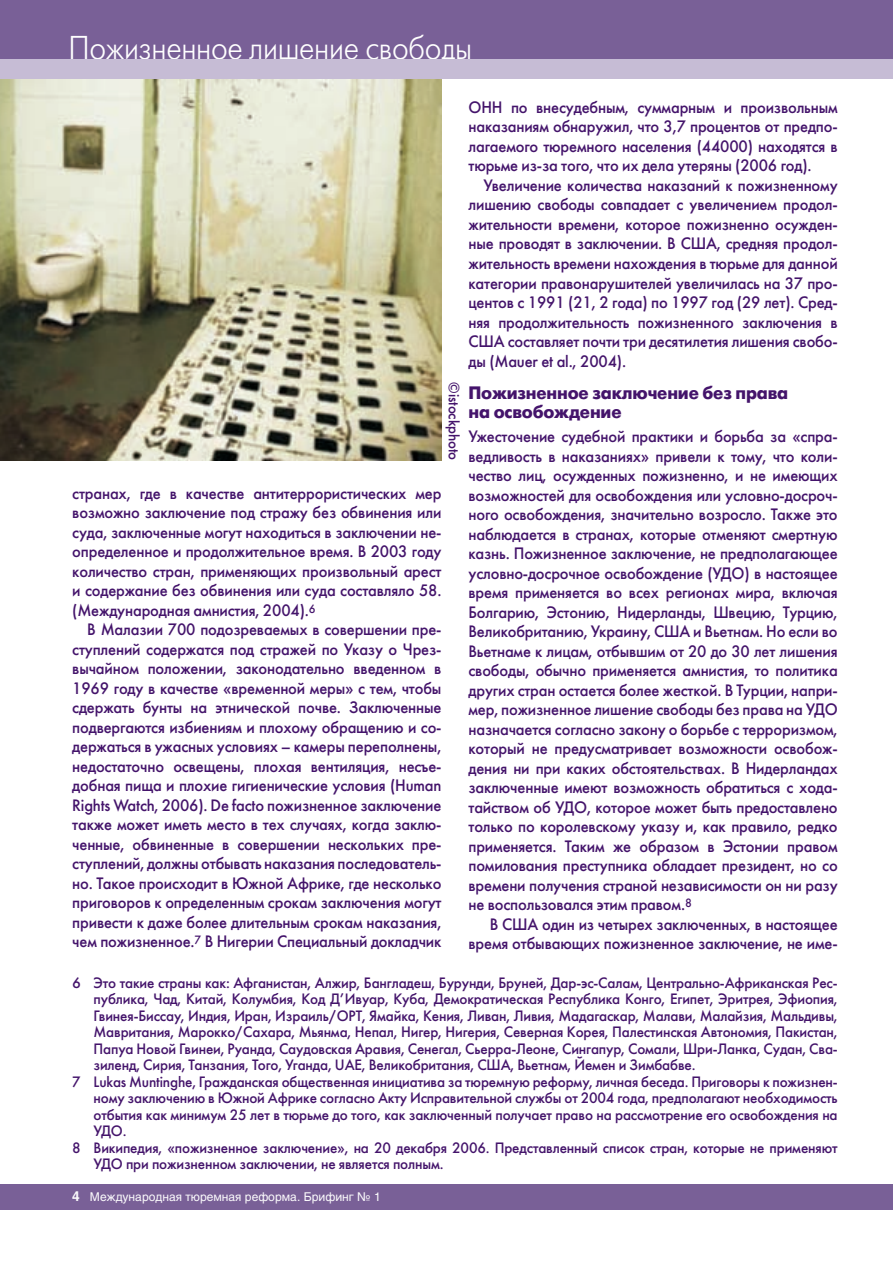
<style>
.page{position:relative;width:893px;height:1263px;background:#fff}
.page>*{position:absolute;margin:0;border:0;box-sizing:border-box;transform-origin:0 0}
.t1{font:33px "Futuris Light C";letter-spacing:-.01em;color:#fff;scale:.9 1}
.t2{font:700 18px/19.5px "Futuris C";letter-spacing:-.01em;color:#44146b;scale:.96 1}
.t3{font:16.5px/19.5px "Futuris C";letter-spacing:-.01em;color:#44146b;text-align:justify;scale:.96 1}
.t4{font:15px "Futuris C";letter-spacing:-.01em;color:#44146b}
.t5{font:15px "Futuris C";letter-spacing:-.01em;color:#44146b;scale:.96 1}
.t6{font:12px "Helios";color:#fbfafc}
</style>
<div class="page">
<div style="left:0;top:1184px;width:893px;height:26px;background:#796097"></div>
<div style="left:0;top:0;width:893px;height:64px;background:#796097"></div>
<div style="left:0;top:59px;width:893px;height:20px;background:#c6bcd5"></div>
<hr style="left:892px;top:0;width:1px;height:64px;background:#796097">
<img style="left:0;top:79px;width:441px;height:381px">
<h1 class="t1" style="left:69px;top:31px;width:450px">Пожизненное лишение свободы</h1>
<p class="t3" style="left:468px;top:98px;width:386px">ОНН по внесудебным, суммарным и произвольным наказаниям обнаружил, что 3,7 процентов от предпо&shy;лагаемого тюремного населения (44000) находятся в тюрьме из-за того, что их дела утеряны (2006 год).</p>
<p class="t3" style="left:468px;top:176px;width:386px;text-indent:15px">Увеличение количества наказаний к пожизненному лишению свободы совпадает с увеличением продол&shy;жительности времени, которое пожизненно осужден&shy;ные проводят в заключении. В США, средняя продол&shy;жительность времени нахождения в тюрьме для данной категории правонарушителей увеличилась на 37 про&shy;центов с 1991 (21, 2 года) по 1997 год (29 лет). Сред&shy;няя продолжительность пожизненного заключения в США составляет почти три десятилетия лишения свобо&shy;ды (Mauer et al., 2004).</p>
<p class="t2" style="left:468px;top:383px;width:335px">Пожизненное заключение без права на освобождение</p>
<p class="t3" style="left:468px;top:427px;width:386px">Ужесточение судебной практики и борьба за «спра&shy;ведливость в наказаниях» привели к тому, что коли&shy;чество лиц, осужденных пожизненно, и не имеющих возможностей для освобождения или условно-досроч&shy;ного освобождения, значительно возросло. Также это наблюдается в странах, которые отменяют смертную казнь. Пожизненное заключение, не предполагающее условно-досрочное освобождение (УДО) в настоящее время применяется во всех регионах мира, включая Болгарию, Эстонию, Нидерланды, Швецию, Турцию, Великобританию, Украину, США и Вьетнам. Но если во Вьетнаме к лицам, отбывшим от 20 до 30 лет лишения свободы, обычно применяется амнистия, то политика других стран остается более жесткой. В Турции, напри&shy;мер, пожизненное лишение свободы без права на УДО назначается согласно закону о борьбе с терроризмом, который не предусматривает возможности освобож&shy;дения ни при каких обстоятельствах. В Нидерландах заключенные имеют возможность обратиться с хода&shy;тайством об УДО, которое может быть предоставлено только по королевскому указу и, как правило, редко применяется. Таким же образом в Эстонии правом помилования преступника обладает президент, но со времени получения страной независимости он ни разу не воспользовался этим правом.<sup>8</sup></p>
<p class="t3" style="left:468px;top:914px;width:386px;text-align:right">В США один из четырех заключенных, в настоящее время отбывающих пожизненное заключение, не име-</p>
<p class="t4" style="left:72px;top:973px;width:767px">6 Это такие страны как: Афганистан, Алжир, Бангладеш, Бурунди, Бруней, Дар-эс-Салам, Центрально-Африканская Рес-</p>
<p class="t4" style="left:94px;top:990px;width:746px">публика, Чад, Китай, Колумбия, Код Д’Ивуар, Куба, Демократическая Республика Конго, Египет, Эритрея, Эфиопия,</p>
<p class="t4" style="left:94px;top:1006px;width:746px">Гвинея-Биссау, Индия, Иран, Израиль/ОРT, Ямайка, Кения, Ливан, Ливия, Мадагаскар, Малави, Малайзия, Мальдивы,</p>
<p class="t4" style="left:94px;top:1023px;width:746px">Мавритания, Марокко/Сахара, Мьянма, Непал, Нигер, Нигерия, Северная Корея, Палестинская Автономия, Пакистан,</p>
<p class="t4" style="left:94px;top:1039px;width:746px">Папуа Новой Гвинеи, Руанда, Саудовская Аравия, Сенегал, Сьерра-Леоне, Сингапур, Сомали, Шри-Ланка, Судан, Сва-</p>
<p class="t4" style="left:94px;top:1056px;width:603px">зиленд, Сирия, Танзания, Того, Уганда, UAE, Великобритания, США, Вьетнам, Йемен и Зимбабве.</p>
<p class="t4" style="left:72px;top:1072px;width:767px">7 Lukas Muntinghe, Гражданская общественная инициатива за тюремную реформу, личная беседа. Приговоры к пожизнен-</p>
<p class="t4" style="left:94px;top:1089px;width:746px">ному заключению в Южной Африке согласно Акту Исправительной службы от 2004 года, предполагают необходимость</p>
<p class="t4" style="left:94px;top:1105px;width:746px">отбытия как минимум 25 лет в тюрьме до того, как заключенный получает право на рассмотрение его освобождения на</p>
<p class="t4" style="left:94px;top:1122px;width:35px">УДО.</p>
<p class="t4" style="left:72px;top:1138px;width:767px">8 Википедия, «пожизненное заключение», на 20 декабря 2006. Представленный список стран, которые не применяют</p>
<p class="t4" style="left:94px;top:1155px;width:352px">УДО при пожизненном заключении, не является полным.</p>
<p class="t5" style="left:463px;top:382px;width:82px;rotate:90deg">©istockphoto</p>
<p class="t3" style="left:72px;top:483px;width:386px">странах, где в качестве антитеррористических мер возможно заключение под стражу без обвинения или суда, заключенные могут находиться в заключении не&shy;определенное и продолжительное время. В 2003 году количество стран, применяющих произвольный арест и содержание без обвинения или суда составляло 58. (Международная амнистия, 2004).<sup>6</sup></p>
<p class="t3" style="left:72px;top:620px;width:386px;text-indent:15px">В Малазии 700 подозреваемых в совершении пре&shy;ступлений содержатся под стражей по Указу о Чрез&shy;вычайном положении, законодательно введенном в 1969 году в качестве «временной меры» с тем, чтобы сдержать бунты на этнической почве. Заключенные подвергаются избиениям и плохому обращению и со&shy;держаться в ужасных условиях – камеры переполнены, недостаточно освещены, плохая вентиляция, несъе&shy;добная пища и плохие гигиенические условия (Human Rights Watch, 2006). De facto пожизненное заключение также может иметь место в тех случаях, когда заклю&shy;ченные, обвиненные в совершении нескольких пре&shy;ступлений, должны отбывать наказания последователь&shy;но. Такое происходит в Южной Африке, где несколько приговоров к определенным срокам заключения могут привести к даже более длительным срокам наказания, чем пожизненное.<sup>7</sup> В Нигерии Специальный докладчик</p>
<p class="t6" style="left:90px;top:1189px;width:292px">Международная тюремная реформа. Брифинг № 1</p>
</div>
